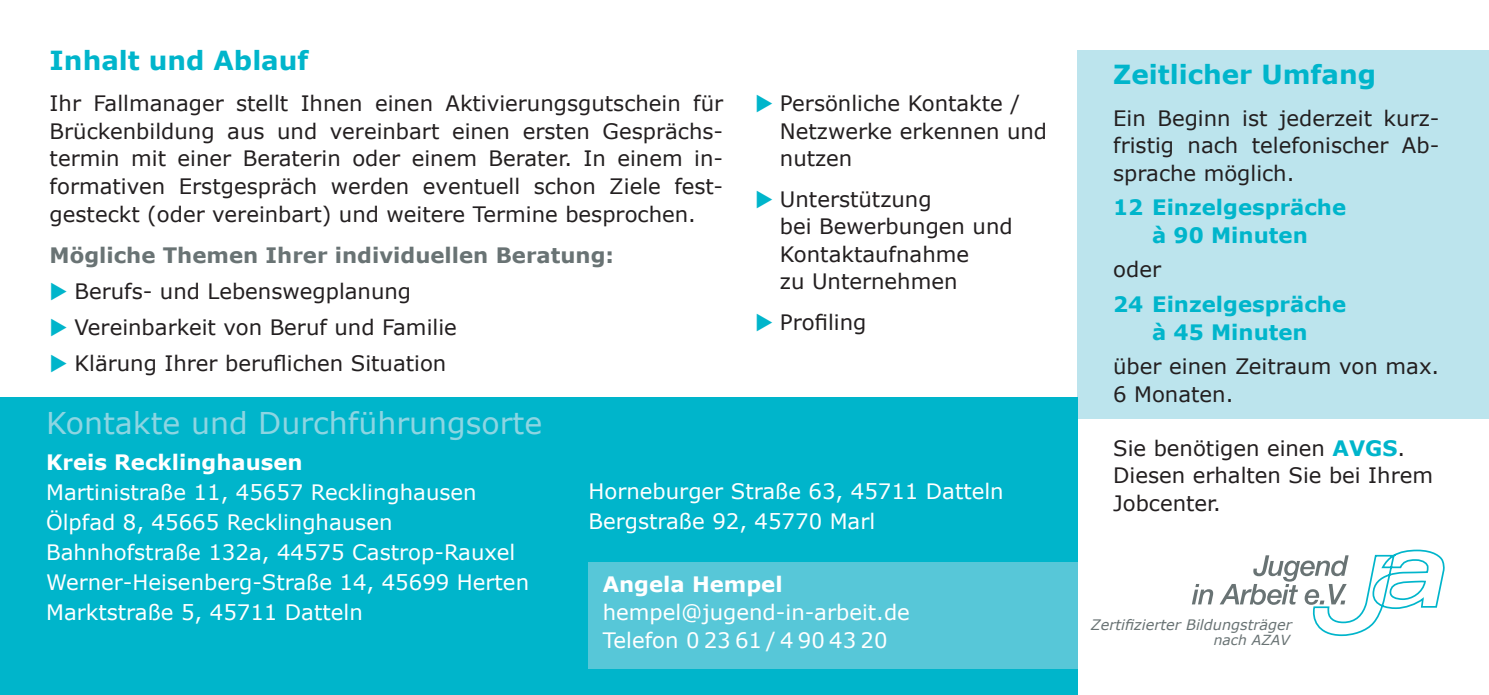
<style>
.page{position:relative;width:1489px;height:695px;background:#fff}
.page>*{position:absolute;margin:0;border:0;box-sizing:border-box;transform-origin:0 0}
.t1{font:30px "Verdana";color:#8dd5e2}
.t2{font:700 26.25px "Verdana";color:#00b5cb}
.t3{font:21.25px/27.5px "Verdana";color:#231f20}
.t4{font:21.25px/30px "Verdana";color:#fff}
.t5{font:700 21.25px/27.5px "Verdana";color:#00b5cb;text-align:center}
.t6{font:700 21.25px "Verdana";color:#697374}
.t7{font:700 21.25px "Verdana";color:#fff}
.t8{font:italic 14.5px "Verdana";color:#697374}
.t9{font:italic 14px "Verdana";color:#697374}
.s1{color:#00b5cb}
.s2{font-weight:700;color:#00b5cb}
</style>
<div class="page">
<div style="left:1077px;top:50px;width:411px;height:368px;background:#bce4ed"></div>
<div style="left:0;top:397px;width:1077px;height:297px;background:#00b5cb"></div>
<div style="left:588px;top:562px;width:489px;height:106px;background:#57c7d8"></div>
<svg style="left:1192px;top:584px;width:21px;height:20px"></svg>
<svg style="left:1219px;top:549px;width:225px;height:87px"></svg>
<p class="t2" style="left:50px;top:43px;width:260px">Inhalt und Ablauf</p>
<p class="t3" style="left:50px;top:89px;width:675px;text-align:justify">Ihr Fallmanager stellt Ihnen einen Aktivierungsgutschein für Brückenbildung aus und vereinbart einen ersten Gesprächs&shy;termin mit einer Beraterin oder einem Berater. In einem in&shy;formativen Erstgespräch werden eventuell schon Ziele fest&shy;gesteckt (oder vereinbart) und weitere Termine besprochen.</p>
<p class="t6" style="left:50px;top:242px;width:566px">Mögliche Themen Ihrer individuellen Beratung:</p>
<p class="t3" style="left:50px;top:277px;width:363px"><span class="s1">◆</span> Berufs- und Lebenswegplanung</p>
<p class="t3" style="left:50px;top:313px;width:408px"><span class="s1">◆</span> Vereinbarkeit von Beruf und Familie</p>
<p class="t3" style="left:50px;top:349px;width:398px"><span class="s1">◆</span> Klärung Ihrer beruflichen Situation</p>
<p class="t3" style="left:780px;top:89px;width:269px;text-indent:-25px"><span class="s1">◆</span> Persönliche Kontakte /<br>Netzwerke erkennen und nutzen</p>
<p class="t3" style="left:780px;top:184px;width:234px;text-indent:-25px"><span class="s1">◆</span> Unterstützung<br>bei Bewerbungen und<br>Kontaktaufnahme<br>zu Unternehmen</p>
<p class="t3" style="left:755px;top:307px;width:113px"><span class="s1">◆</span> Profiling</p>
<h1 class="t1" style="left:46px;top:404px;width:497px">Kontakte und Durchführungsorte</h1>
<p class="t7" style="left:46px;top:449px;width:258px">Kreis Recklinghausen</p>
<p class="t4" style="left:46px;top:476px;width:484px">Martinistraße 11, 45657 Recklinghausen Ölpfad 8, 45665 Recklinghausen Bahnhofstraße 132a, 44575 Castrop-Rauxel Werner-Heisenberg-Straße 14, 45699 Herten Marktstraße 5, 45711 Datteln</p>
<p class="t4" style="left:588px;top:475px;width:417px">Horneburger Straße 63, 45711 Datteln<br>Bergstraße 92, 45770 Marl</p>
<p class="t7" style="left:602px;top:571px;width:181px">Angela Hempel</p>
<p class="t4" style="left:602px;top:597px;width:309px;line-height:27.5px">hempel@jugend-in-arbeit.de<br>Telefon 0 23 61 / 4 90 43 20</p>
<p class="t2" style="left:1113px;top:58px;width:264px">Zeitlicher Umfang</p>
<p class="t3" style="left:1113px;top:103px;width:327px;text-align:justify">Ein Beginn ist jederzeit kurz&shy;fristig nach telefonischer Ab&shy;sprache möglich.</p>
<p class="t5" style="left:1113px;top:193px;width:234px">12 Einzelgespräche à 90 Minuten</p>
<p class="t3" style="left:1113px;top:255px;width:49px">oder</p>
<p class="t5" style="left:1113px;top:290px;width:234px">24 Einzelgespräche à 45 Minuten</p>
<p class="t3" style="left:1113px;top:352px;width:327px">über einen Zeitraum von max.<br>6 Monaten.</p>
<p class="t3" style="left:1113px;top:433px;width:321px">Sie benötigen einen <span class="s2">AVGS</span>.<br>Diesen erhalten Sie bei Ihrem<br>Jobcenter.</p>
<p class="t8" style="left:1090px;top:615px;width:203px">Zertifizierter Bildungsträger</p>
<p class="t9" style="left:1213px;top:630px;width:77px">nach AZAV</p>
</div>
